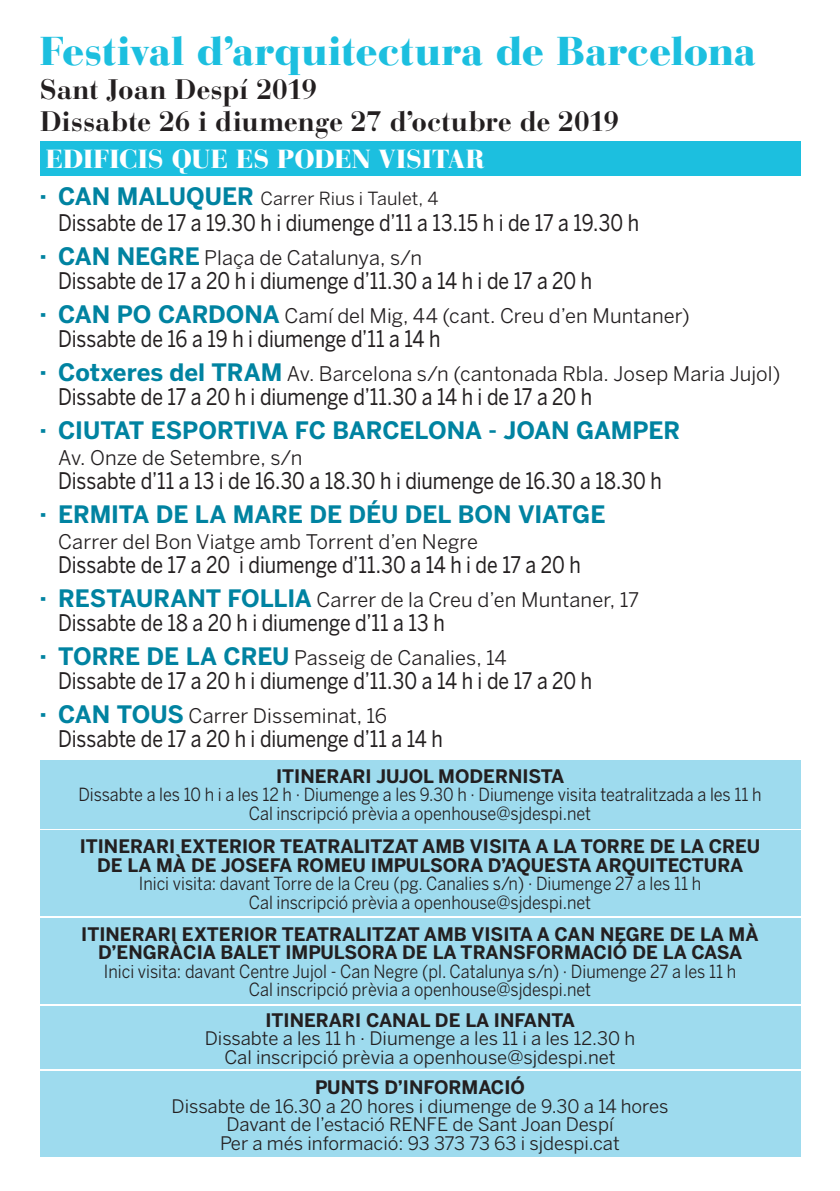
<style>
.page{position:relative;width:840px;height:1191px;background:#fff}
.page>*{position:absolute;margin:0;border:0;box-sizing:border-box;transform-origin:0 0}
.t1{font:900 40px "Bauer Bodoni";letter-spacing:-.01em;color:#1cbfdf}
.t2{font:700 28px/32px "Bauer Bodoni";letter-spacing:-.005em;color:#231f20}
.t3{font:900 26px "Bauer Bodoni";letter-spacing:-.005em;color:#fff}
.t4{font:700 23.8px "Benton Sans";letter-spacing:-.005em;color:#0083a1}
.t5{font:22.8px "Benton Sans";letter-spacing:-.005em;color:#231f20;scale:.85 1}
.t6{font:20px "Benton Sans";letter-spacing:.005em;color:#231f20}
.t7{font:700 18.6px/18.6px "Benton Sans";color:#231f20;text-align:center}
.t8{font:18.6px/18.6px "Benton Sans";color:#231f20;text-align:center}
.t9{font:18px/18.6px "Benton Sans";color:#231f20;text-align:center;scale:.9 1}
.t10{font:18px "Benton Sans";color:#231f20}
.s1{font-weight:700;font-size:23.8px;color:#0083a1}
</style>
<div class="page">
<div style="left:40px;top:142px;width:759px;height:34px;background:#1cbfdf"></div>
<div style="left:40px;top:1071px;width:759px;height:86px;background:#9edbee"></div>
<div style="left:40px;top:831px;width:759px;height:85px;background:#9edbee"></div>
<div style="left:40px;top:918px;width:759px;height:85px;background:#9edbee"></div>
<div style="left:40px;top:760px;width:759px;height:68px;background:#9edbee"></div>
<div style="left:40px;top:1006px;width:759px;height:63px;background:#9edbee"></div>
<h1 class="t1" style="left:40px;top:27px;width:717px">Festival d’arquitectura de Barcelona</h1>
<p class="t2" style="left:40px;top:74px;width:580px">Sant Joan Despí 2019<br>Dissabte 26 i diumenge 27 d’octubre de 2019</p>
<p class="t3" style="left:46px;top:143px;width:440px">EDIFICIS QUE ES PODEN VISITAR</p>
<p class="t10" style="left:40px;top:188px;width:400px"><span class="s1">· CAN MALUQUER</span> Carrer Rius i Taulet, 4</p>
<p class="t5" style="left:58px;top:209px;width:684px">Dissabte de 17 a 19.30 h i diumenge d’11 a 13.15 h i de 17 a 19.30 h</p>
<p class="t6" style="left:40px;top:246px;width:383px"><span class="s1">· CAN NEGRE</span> Plaça de Catalunya, s/n</p>
<p class="t5" style="left:58px;top:267px;width:629px">Dissabte de 17 a 20 h i diumenge d’11.30 a 14 h i de 17 a 20 h</p>
<p class="t6" style="left:40px;top:304px;width:651px"><span class="s1">· CAN PO CARDONA</span> Camí del Mig, 44 (cant. Creu d’en Muntaner)</p>
<p class="t5" style="left:58px;top:325px;width:451px">Dissabte de 16 a 19 h i diumenge d’11 a 14 h</p>
<p class="t6" style="left:40px;top:362px;width:742px"><span class="s1">· Cotxeres del TRAM</span> Av. Barcelona s/n (cantonada Rbla. Josep Maria Jujol)</p>
<p class="t5" style="left:58px;top:383px;width:629px">Dissabte de 17 a 20 h i diumenge d’11.30 a 14 h i de 17 a 20 h</p>
<p class="t4" style="left:40px;top:416px;width:641px">· CIUTAT ESPORTIVA FC BARCELONA - JOAN GAMPER</p>
<p class="t6" style="left:58px;top:446px;width:245px">Av. Onze de Setembre, s/n</p>
<p class="t5" style="left:58px;top:467px;width:711px">Dissabte d’11 a 13 i de 16.30 a 18.30 h i diumenge de 16.30 a 18.30 h</p>
<p class="t4" style="left:40px;top:500px;width:567px">· ERMITA DE LA MARE DE DÉU DEL BON VIATGE</p>
<p class="t6" style="left:58px;top:530px;width:421px">Carrer del Bon Viatge amb Torrent d’en Negre</p>
<p class="t5" style="left:58px;top:551px;width:616px">Dissabte de 17 a 20 i diumenge d’11.30 a 14 h i de 17 a 20 h</p>
<p class="t6" style="left:40px;top:588px;width:600px"><span class="s1">· RESTAURANT FOLLIA</span> Carrer de la Creu d’en Muntaner, 17</p>
<p class="t5" style="left:58px;top:609px;width:456px">Dissabte de 18 a 20 h i diumenge d’11 a 13 h</p>
<p class="t6" style="left:40px;top:646px;width:468px"><span class="s1">· TORRE DE LA CREU</span> Passeig de Canalies, 14</p>
<p class="t5" style="left:58px;top:667px;width:629px">Dissabte de 17 a 20 h i diumenge d’11.30 a 14 h i de 17 a 20 h</p>
<p class="t6" style="left:40px;top:704px;width:349px"><span class="s1">· CAN TOUS</span> Carrer Disseminat, 16</p>
<p class="t5" style="left:58px;top:725px;width:453px">Dissabte de 17 a 20 h i diumenge d’11 a 14 h</p>
<p class="t7" style="left:276px;top:766px;width:290px">ITINERARI JUJOL MODERNISTA</p>
<p class="t9" style="left:78px;top:785px;width:760px">Dissabte a les 10 h i a les 12 h · Diumenge a les 9.30 h · Diumenge visita teatralitzada a les 11 h<br>Cal inscripció prèvia a openhouse@sjdespi.net</p>
<p class="t7" style="left:80px;top:836px;width:681px">ITINERARI EXTERIOR TEATRALITZAT AMB VISITA A LA TORRE DE LA CREU<br>DE LA MÀ DE JOSEFA ROMEU IMPULSORA D’AQUESTA ARQUITECTURA</p>
<p class="t9" style="left:139px;top:874px;width:626px">Inici visita: davant Torre de la Creu (pg. Canalies s/n) · Diumenge 27 a les 11 h<br>Cal inscripció prèvia a openhouse@sjdespi.net</p>
<p class="t7" style="left:81px;top:924px;width:678px">ITINERARI EXTERIOR TEATRALITZAT AMB VISITA A CAN NEGRE DE LA MÀ<br>D’ENGRÀCIA BALET IMPULSORA DE LA TRANSFORMACIÓ DE LA CASA</p>
<p class="t9" style="left:104px;top:962px;width:703px">Inici visita: davant Centre Jujol - Can Negre (pl. Catalunya s/n) · Diumenge 27 a les 11 h<br>Cal inscripció prèvia a openhouse@sjdespi.net</p>
<p class="t7" style="left:265px;top:1010px;width:311px">ITINERARI CANAL DE LA INFANTA</p>
<p class="t8" style="left:205px;top:1029px;width:431px">Dissabte a les 11 h · Diumenge a les 11 i a les 12.30 h<br>Cal inscripció prèvia a openhouse@sjdespi.net</p>
<p class="t7" style="left:315px;top:1077px;width:211px">PUNTS D’INFORMACIÓ</p>
<p class="t8" style="left:171px;top:1096px;width:498px">Dissabte de 16.30 a 20 hores i diumenge de 9.30 a 14 hores<br>Davant de l’estació RENFE de Sant Joan Despí<br>Per a més informació: 93 373 73 63 i sjdespi.cat</p>
</div>
